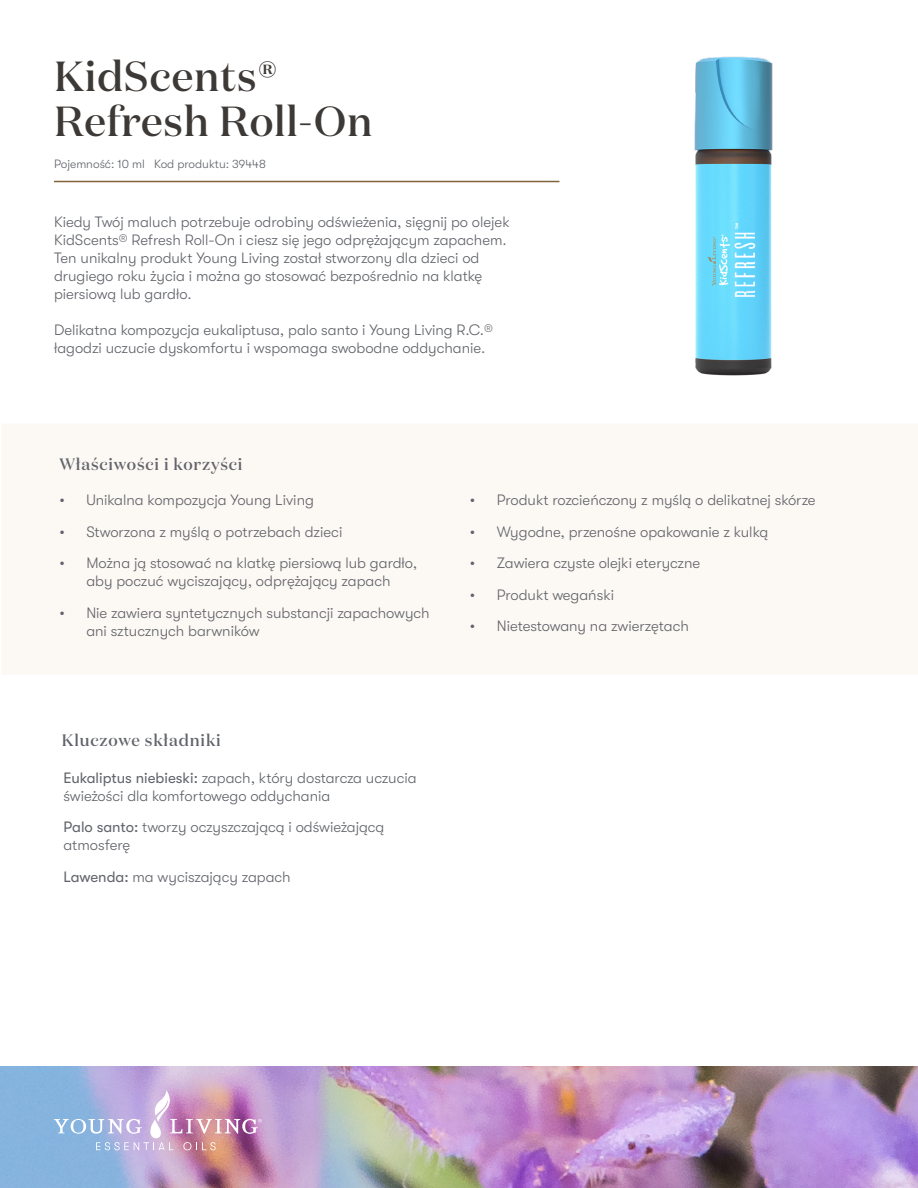
<style>
.page{position:relative;width:918px;height:1188px;background:#fff}
.page>*{position:absolute;margin:0;border:0;box-sizing:border-box;transform-origin:0 0}
.t1{font:500 42px/45px "Domaine Display";letter-spacing:.02em;color:#3d3936}
.t2{font:500 16.5px "Domaine Display";letter-spacing:.05em;color:#61646a}
.t3{font:300 15px/18px "GT Walsheim Pro";color:#61646a}
.t4{font:300 12px "GT Walsheim Pro";color:#61646a}
.s1{font-weight:400}
</style>
<div class="page">
<div style="left:2px;top:424px;width:916px;height:250px;background:#fcf8f4"></div>
<hr style="left:54px;top:181px;width:505px;height:1px;background:#80623b">
<img style="left:558px;top:56px;width:215px;height:320px">
<img style="left:0;top:1067px;width:918px;height:121px">
<svg style="left:54px;top:1090px;width:208px;height:60px;background:#baa5ca"></svg>
<h1 class="t1" style="left:54px;top:53px;width:320px">KidScents®<br>Refresh Roll-On</h1>
<p class="t4" style="left:54px;top:157px;width:213px">Pojemność: 10 ml Kod produktu: 39448</p>
<p class="t3" style="left:54px;top:213px;width:457px">Kiedy Twój maluch potrzebuje odrobiny odświeżenia, sięgnij po olejek KidScents® Refresh Roll-On i ciesz się jego odprężającym zapachem.<br>Ten unikalny produkt Young Living został stworzony dla dzieci od drugiego roku życia i można go stosować bezpośrednio na klatkę piersiową lub gardło.</p>
<p class="t3" style="left:54px;top:321px;width:440px">Delikatna kompozycja eukaliptusa, palo santo i Young Living R.C.® łagodzi uczucie dyskomfortu i wspomaga swobodne oddychanie.</p>
<p class="t2" style="left:59px;top:454px;width:185px">Właściwości i korzyści</p>
<p class="t3" style="left:59px;top:491px;width:256px">• Unikalna kompozycja Young Living</p>
<p class="t3" style="left:59px;top:523px;width:285px">• Stworzona z myślą o potrzebach dzieci</p>
<p class="t3" style="left:59px;top:554px;width:359px;text-align:center">• Można ją stosować na klatkę piersiową lub gardło, aby poczuć wyciszający, odprężający zapach</p>
<p class="t3" style="left:86px;top:604px;width:345px;text-indent:-27px">• Nie zawiera syntetycznych substancji zapachowych ani sztucznych barwników</p>
<p class="t2" style="left:62px;top:730px;width:160px">Kluczowe składniki</p>
<p class="t3" style="left:63px;top:768px;width:355px"><span class="s1">Eukaliptus niebieski:</span> zapach, który dostarcza uczucia świeżości dla komfortowego oddychania</p>
<p class="t3" style="left:63px;top:818px;width:323px"><span class="s1">Palo santo:</span> tworzy oczyszczającą i odświeżającą atmosferę</p>
<p class="t3" style="left:63px;top:867px;width:229px"><span class="s1">Lawenda:</span> ma wyciszający zapach</p>
<p class="t3" style="left:470px;top:491px;width:347px">• Produkt rozcieńczony z myślą o delikatnej skórze</p>
<p class="t3" style="left:470px;top:523px;width:300px">• Wygodne, przenośne opakowanie z kulką</p>
<p class="t3" style="left:470px;top:554px;width:232px">• Zawiera czyste olejki eteryczne</p>
<p class="t3" style="left:470px;top:586px;width:146px">• Produkt wegański</p>
<p class="t3" style="left:470px;top:617px;width:221px">• Nietestowany na zwierzętach</p>
</div>
